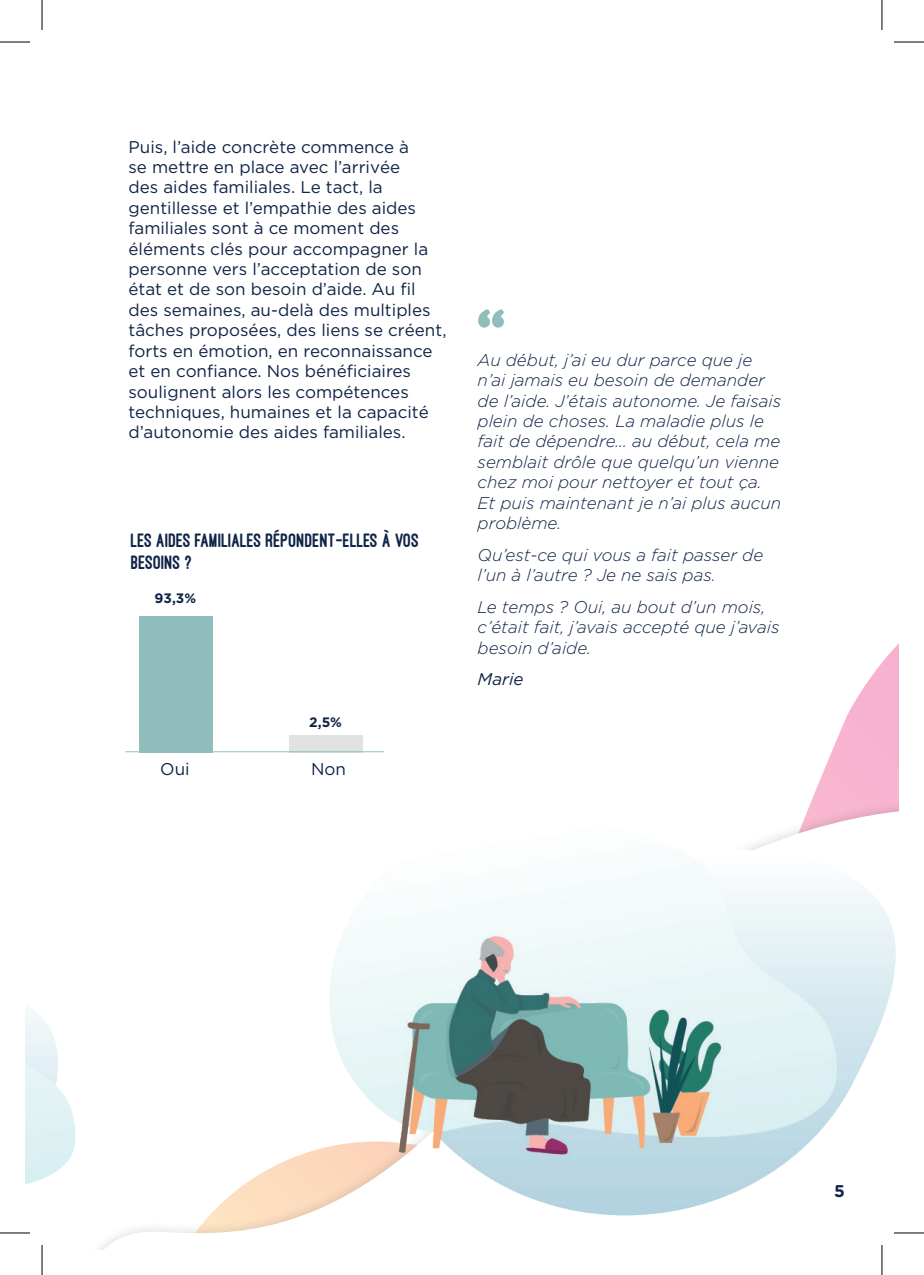
<style>
.page{position:relative;width:924px;height:1275px;background:#fff}
.page>*{position:absolute;margin:0;border:0;box-sizing:border-box;transform-origin:0 0}
.t1{font:56.4px "Heavitas";color:#8fbebd}
.t2{font:800 20px/22px "Ostrich Sans";color:#102447}
.t3{font:17px/20.4px "Gotham";color:#102447}
.t4{font:italic 300 17px/20.4px "Gotham";color:#102447}
.t5{font:italic 17px "Gotham";color:#102447}
.t6{font:700 17px "Gotham Rounded";color:#102447}
.t7{font:700 13.6px "Gotham";color:#102447}
</style>
<div class="page">
<svg style="left:125px;top:644px;width:773px;height:154px"></svg>
<img style="left:25px;top:1009px;width:49px;height:176px">
<div style="left:74px;top:798px;width:824px;height:452px;background:#142323;opacity:.2"></div>
<svg style="left:76px;top:810px;width:822px;height:440px"></svg>
<div style="left:139px;top:616px;width:74px;height:136px;background:#8fbebd"></div>
<div style="left:289px;top:735px;width:74px;height:17px;background:#e1e2e2"></div>
<hr style="left:125px;top:751px;width:259px;height:1px;background:#8fbebd">
<img style="left:329px;top:820px;width:566px;height:395px">
<hr style="left:893px;top:1231px;width:30px;height:3px;background:#fff">
<hr style="left:880px;top:1245px;width:2px;height:30px;background:#fff">
<hr style="left:0;top:42px;width:30px;height:1px;background:#000">
<hr style="left:893px;top:42px;width:30px;height:1px;background:#000">
<hr style="left:0;top:1232px;width:30px;height:1px;background:#000">
<hr style="left:893px;top:1232px;width:30px;height:1px;background:#000">
<hr style="left:42px;top:0;width:1px;height:30px;background:#000">
<hr style="left:42px;top:1245px;width:1px;height:30px;background:#000">
<hr style="left:881px;top:0;width:1px;height:30px;background:#000">
<hr style="left:881px;top:1245px;width:1px;height:30px;background:#000">
<p class="t3" style="left:128px;top:136px;width:319px">Puis, l’aide concrète commence à<br>se mettre en place avec l’arrivée<br>des aides familiales. Le tact, la gentillesse et l’empathie des aides familiales sont à ce moment des éléments clés pour accompagner la personne vers l’acceptation de son état et de son besoin d’aide. Au fil des semaines, au-delà des multiples tâches proposées, des liens se créent, forts en émotion, en reconnaissance et en confiance. Nos bénéficiaires soulignent alors les compétences techniques, humaines et la capacité d’autonomie des aides familiales.</p>
<p class="t2" style="left:131px;top:529px;width:290px">LES AIDES FAMILIALES RÉPONDENT-ELLES À VOS<br>BESOINS ?</p>
<p class="t7" style="left:154px;top:590px;width:43px">93,3%</p>
<p class="t7" style="left:309px;top:714px;width:34px">2,5%</p>
<p class="t3" style="left:160px;top:758px;width:31px">Oui</p>
<p class="t3" style="left:311px;top:758px;width:36px">Non</p>
<h1 class="t1" style="left:477px;top:297px;width:29px">‘‘</h1>
<p class="t4" style="left:477px;top:350px;width:305px">Au début, j’ai eu dur parce que je n’ai jamais eu besoin de demander de l’aide. J’étais autonome. Je faisais plein de choses. La maladie plus le fait de dépendre… au début, cela me semblait drôle que quelqu’un vienne chez moi pour nettoyer et tout ça.<br>Et puis maintenant je n’ai plus aucun problème.</p>
<p class="t4" style="left:477px;top:544px;width:287px">Qu’est-ce qui vous a fait passer de l’un à l’autre ? Je ne sais pas.</p>
<p class="t4" style="left:477px;top:597px;width:303px">Le temps ? Oui, au bout d’un mois, c’était fait, j’avais accepté que j’avais besoin d’aide.</p>
<p class="t5" style="left:477px;top:670px;width:47px">Marie</p>
<p class="t6" style="left:833px;top:1178px;width:12px">5</p>
</div>
